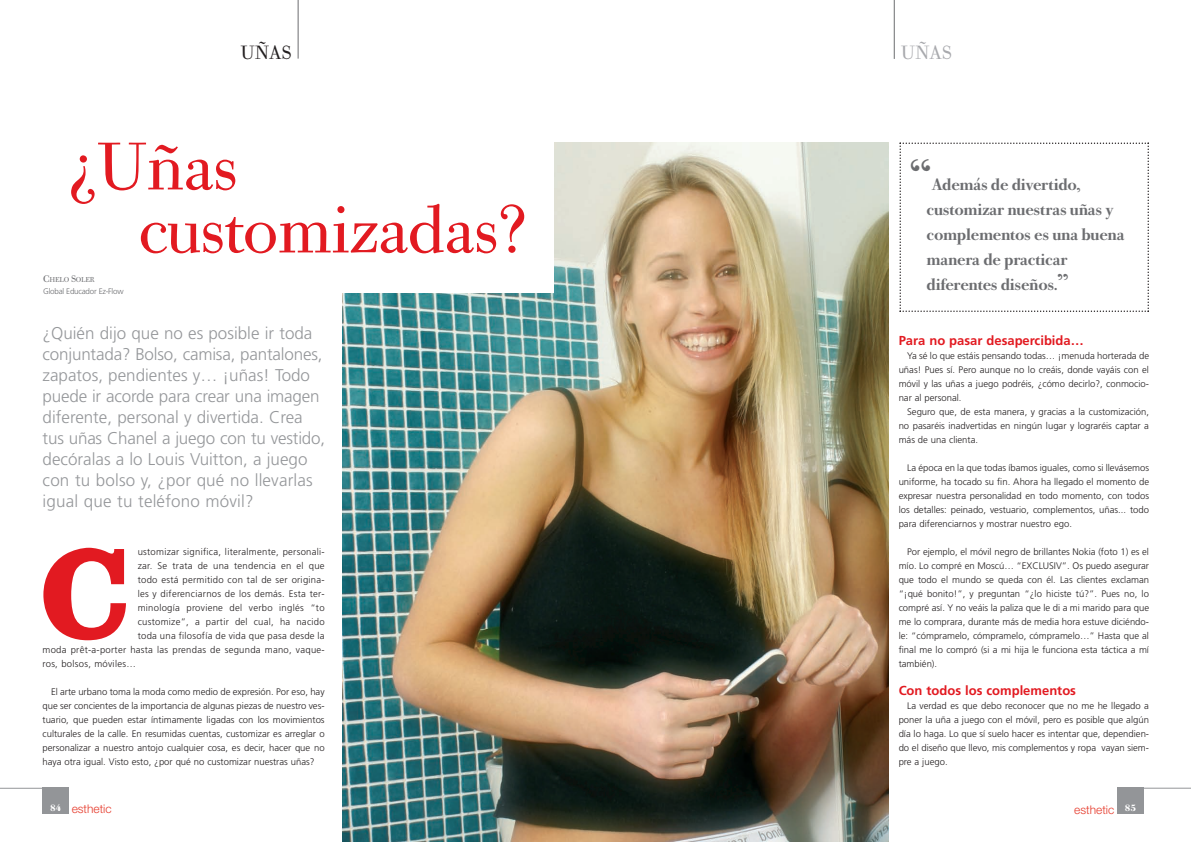
<style>
.page{position:relative;width:1191px;height:842px;background:#fff}
.page>*{position:absolute;margin:0;border:0;box-sizing:border-box;transform-origin:0 0}
.t1{font:700 128px "Egizio URWT";color:#e21a21}
.t2{font:70px/63px "Bodoni Old Fas URWT";letter-spacing:-.02em;color:#e21a21}
.t3{font:500 46px "Bodoni Old Fas URWT";color:#6c6d70}
.t4{font:20px "Bodoni Old Fas URWT";color:#231f20}
.t5{font:20px "Bodoni Old Fas URWT";color:#a8a9ad}
.t6{font:300 17px/21px "Frutiger LT";color:#95979a}
.t7{font:500 17px/25px "Bodoni Old Fas URWT";letter-spacing:-.015em;color:#6c6d70}
.t8{font:700 13px "Frutiger LT";color:#e21a21}
.t9{font:300 11.9px "Helvetica Neue LT";color:#e63b2c}
.t10{font:300 9.5px/14px "Frutiger LT";letter-spacing:.005em;color:#231f20;text-align:justify}
.t11{font:300 9.5px "Frutiger LT";letter-spacing:.03em;color:#231f20}
.t12{font:300 8px "Frutiger LT";letter-spacing:-.03em;color:#6c6d70}
.t13{font:7.5px "Bodoni Old Fas URWT";letter-spacing:-.035em;color:#6c6d70}
.s1{font-size:10px}
.s2{font-size:24px}
</style>
<div class="page">
<div style="left:43px;top:788px;width:26px;height:26px;background:#939598"></div>
<hr style="left:0;top:788px;width:69px;height:1px;background:#939598">
<hr style="left:298px;top:0;width:1px;height:59px;background:#6c6d70">
<hr style="left:894px;top:0;width:1px;height:59px;background:#6c6d70">
<div style="left:1117px;top:788px;width:26px;height:26px;background:#939598"></div>
<hr style="left:1117px;top:788px;width:74px;height:1px;background:#939598">
<img style="left:343px;top:143px;width:545px;height:699px">
<div style="left:316px;top:123px;width:237px;height:170px;background:#fff"></div>
<svg style="left:899px;top:142px;width:250px;height:170px"></svg>
<h3 class="t4" style="left:240px;top:40px;width:53px">UÑAS</h3>
<h3 class="t5" style="left:900px;top:40px;width:53px">UÑAS</h3>
<h2 class="t2" style="left:138px;top:134px;width:390px;text-indent:-70px">¿Uñas customizadas?</h2>
<p class="t13" style="left:43px;top:275px;width:53px"><span class="s1">C</span>HELO <span class="s1">S</span>OLER</p>
<p class="t12" style="left:43px;top:288px;width:82px">Global Educador Ez-Flow</p>
<p class="t6" style="left:43px;top:323px;width:284px">¿Quién dijo que no es posible ir toda conjuntada? Bolso, camisa, pantalones, zapatos, pendientes y… ¡uñas! Todo puede ir acorde para crear una imagen diferente, personal y divertida. Crea tus uñas Chanel a juego con tu vestido, decóralas a lo Louis Vuitton, a juego con tu bolso y, ¿por qué no llevarlas igual que tu teléfono móvil?</p>
<h1 class="t1" style="left:41px;top:518px;width:90px">C</h1>
<p class="t11" style="left:138px;top:548px;width:188px">ustomizar significa, literalmente, personali-</p>
<p class="t11" style="left:138px;top:562px;width:188px">zar. Se trata de una tendencia en el que</p>
<p class="t11" style="left:138px;top:576px;width:188px">todo está permitido con tal de ser origina-</p>
<p class="t11" style="left:138px;top:590px;width:188px">les y diferenciarnos de los demás. Esta ter-</p>
<p class="t11" style="left:138px;top:604px;width:188px">minología proviene del verbo inglés “to</p>
<p class="t11" style="left:138px;top:618px;width:188px">customize”, a partir del cual, ha nacido</p>
<p class="t11" style="left:138px;top:632px;width:188px">toda una filosofía de vida que pasa desde la</p>
<p class="t11" style="left:43px;top:646px;width:284px">moda prêt-a-porter hasta las prendas de segunda mano, vaque-</p>
<p class="t11" style="left:43px;top:660px;width:95px">ros, bolsos, móviles…</p>
<p class="t10" style="left:43px;top:685px;width:284px;text-indent:9px">El arte urbano toma la moda como medio de expresión. Por eso, hay que ser concientes de la importancia de algunas piezas de nuestro ves&shy;tuario, que pueden estar íntimamente ligadas con los movimientos culturales de la calle. En resumidas cuentas, customizar es arreglar o personalizar a nuestro antojo cualquier cosa, es decir, hacer que no haya otra igual. Visto esto, ¿por qué no customizar nuestras uñas?</p>
<p class="t9" style="left:50px;top:805px;width:63px"><sup>84</sup> esthetic</p>
<h3 class="t3" style="left:909px;top:147px;width:24px">“</h3>
<h3 class="t7" style="left:926px;top:171px;width:199px;text-indent:5px">Además de divertido, customizar nuestras uñas y complementos es una buena manera de practicar diferentes diseños.<span class="s2">”</span></h3>
<h3 class="t8" style="left:898px;top:335px;width:187px">Para no pasar desapercibida…</h3>
<p class="t10" style="left:898px;top:349px;width:252px;text-indent:9px">Ya sé lo que estáis pensando todas… ¡menuda horterada de uñas! Pues sí. Pero aunque no lo creáis, donde vayáis con el móvil y las uñas a juego podréis, ¿cómo decirlo?, conmocio&shy;nar al personal.</p>
<p class="t10" style="left:898px;top:405px;width:252px;text-indent:9px">Seguro que, de esta manera, y gracias a la customización, no pasaréis inadvertidas en ningún lugar y lograréis captar a más de una clienta.</p>
<p class="t10" style="left:898px;top:461px;width:252px;text-indent:9px">La época en la que todas íbamos iguales, como si llevásemos uniforme, ha tocado su fin. Ahora ha llegado el momento de expresar nuestra personalidad en todo momento, con todos los detalles: peinado, vestuario, complementos, uñas... todo para diferenciarnos y mostrar nuestro ego.</p>
<p class="t10" style="left:898px;top:545px;width:252px;text-indent:9px">Por ejemplo, el móvil negro de brillantes Nokia (foto 1) es el mío. Lo compré en Moscú… “EXCLUSIV”. Os puedo asegurar que todo el mundo se queda con él. Las clientes exclaman “¡qué bonito!”, y preguntan “¿lo hiciste tú?”. Pues no, lo compré así. Y no veáis la paliza que le di a mi marido para que me lo comprara, durante más de media hora estuve diciéndo&shy;le: “cómpramelo, cómpramelo, cómpramelo…” Hasta que al final me lo compró (si a mi hija le funciona esta táctica a mí también).</p>
<h3 class="t8" style="left:898px;top:685px;width:179px">Con todos los complementos</h3>
<p class="t10" style="left:898px;top:699px;width:252px;text-indent:9px">La verdad es que debo reconocer que no me he llegado a poner la uña a juego con el móvil, pero es posible que algún día lo haga. Lo que sí suelo hacer es intentar que, dependien&shy;do el diseño que llevo, mis complementos y ropa vayan siem&shy;pre a juego.</p>
<p class="t9" style="left:1074px;top:805px;width:63px">esthetic <sup>85</sup></p>
</div>
